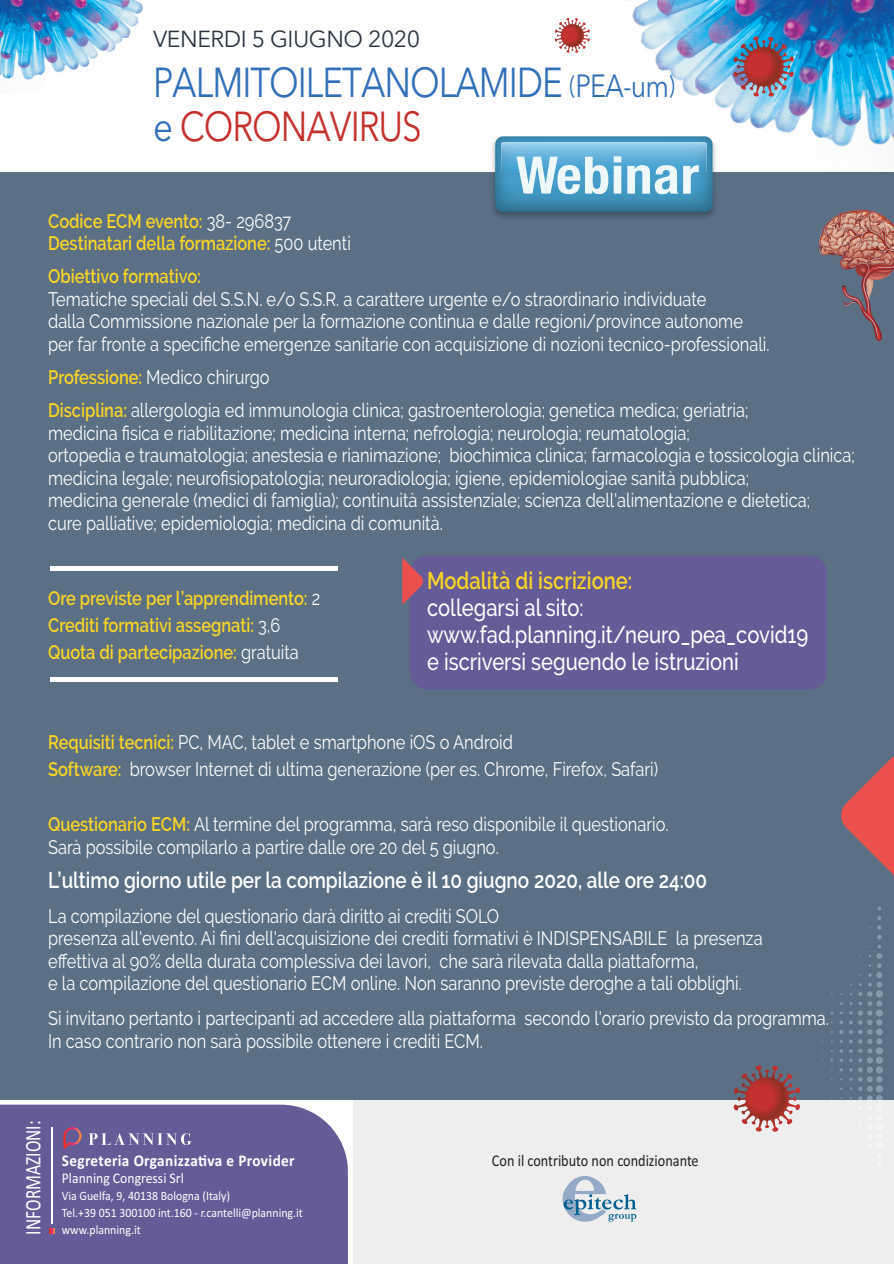
<style>
.page{position:relative;width:894px;height:1264px;background:#fff}
.page>*{position:absolute;margin:0;border:0;box-sizing:border-box;transform-origin:0 0}
.t1{font:700 condensed 51.6px "Helvetica Neue";letter-spacing:.01em;color:#eff8f8;scale:1.07 1}
.t2{font:41.55px/43.8px "Avenir Next";letter-spacing:-.03em;color:#3170b8;scale:.84 1}
.t3{font:500 24px/27px "Raleway";color:#fff;scale:.84 1}
.t4{font:600 24px "Raleway";color:#f9d425;scale:.84 1}
.t5{font:22.95px "Avenir Next";letter-spacing:-.02em;color:#2b3540}
.t6{font:600 22.5px "Raleway";color:#fff;scale:.84 1}
.t7{font:22.2px "Calibri";color:#fff;scale:.78 1}
.t8{font:19.5px/22.5px "Raleway";color:#fff;scale:.84 1}
.t9{font:600 19.5px/27px "Raleway";color:#f9d425;scale:.84 1}
.t10{font:16.5px "Calibri";color:#231f20;scale:.86 1}
.t11{font:700 16.35px "Calibri";letter-spacing:.025em;color:#fff;scale:.93 1}
.t12{font:14.85px "Calibri";color:#fff;scale:.93 1}
.t13{font:12.75px/17px "Calibri";color:#fff;scale:.93 1}
.s1{font-size:25.65px}
.s2{font-size:31.8px}
.s3{color:#c5312d}
.s4{font-weight:400;color:#fff}
.s5{font-weight:600;color:#f9d425}
</style>
<div class="page">
<div style="left:353px;top:911px;width:540px;height:352px;background:#eeeeef"></div>
<div style="left:0;top:172px;width:893px;height:927px;background:#5b7085"></div>
<img style="left:0;top:0;width:143px;height:80px">
<img style="left:627px;top:0;width:266px;height:147px">
<svg style="left:733px;top:1065px;width:67px;height:66px"></svg>
<img style="left:732px;top:36px;width:61px;height:61px">
<svg style="left:554px;top:18px;width:35px;height:35px"></svg>
<svg style="left:841px;top:756px;width:52px;height:118px"></svg>
<div style="left:874px;top:1141px;width:9px;height:8px;background:#f3f4f4;border-radius:50%"></div>
<div style="left:875px;top:1122px;width:8px;height:8px;background:#f3f4f4;border-radius:50%"></div>
<svg style="left:877px;top:907px;width:4px;height:12px"></svg>
<svg style="left:839px;top:925px;width:43px;height:175px"></svg>
<img style="left:489px;top:141px;width:227px;height:76px">
<img style="left:627px;top:134px;width:91px;height:36px">
<img style="left:495px;top:136px;width:217px;height:76px">
<img style="left:501px;top:142px;width:205px;height:32px">
<div style="left:409px;top:555px;width:417px;height:134px;background:#655c97;border-radius:18px"></div>
<div style="left:0;top:1104px;width:348px;height:159px;background:#655c97"></div>
<svg style="left:63px;top:1126px;width:18px;height:22px"></svg>
<svg style="left:89px;top:1132px;width:103px;height:12px"></svg>
<svg style="left:49px;top:1227px;width:5px;height:6px"></svg>
<hr style="left:51px;top:1127px;width:1px;height:96px;background:#fff">
<svg style="left:562px;top:1176px;width:74px;height:45px"></svg>
<svg style="left:402px;top:557px;width:21px;height:47px"></svg>
<div style="left:50px;top:566px;width:287px;height:5px;background:#fff"></div>
<hr style="left:50px;top:677px;width:287px;height:4px;background:#fff">
<img style="left:818px;top:210px;width:76px;height:131px">
<img style="left:868px;top:250px;width:25px;height:4px">
<img style="left:868px;top:212px;width:25px;height:16px">
<img style="left:868px;top:228px;width:18px;height:18px">
<img style="left:834px;top:254px;width:59px;height:9px">
<img style="left:841px;top:277px;width:32px;height:29px">
<p class="t5" style="left:153px;top:25px;width:268px">VENERDI 5 GIUGNO 2020</p>
<h2 class="t2" style="left:153px;top:61px;width:622px">PALMITOILETANOLAMIDE <span class="s1">(</span><span class="s2">PEA-um</span><span class="s1">) </span>e <span class="s3">CORONAVIRUS</span></h2>
<h1 class="t1" style="left:516px;top:145px;width:172px">Webinar</h1>
<p class="t9" style="left:48px;top:212px;width:362px;line-height:22.5px">Codice ECM evento: <span class="s4">38- 296837<br></span>Destinatari della formazione: <span class="s4">500 utenti</span></p>
<p class="t9" style="left:48px;top:265px;width:183px">Obiettivo formativo:</p>
<p class="t8" style="left:48px;top:290px;width:859px">Tematiche speciali del S.S.N. e/o S.S.R. a carattere urgente e/o straordinario individuate<br>dalla Commissione nazionale per la formazione continua e dalle regioni/province autonome per far fronte a specifiche emergenze sanitarie con acquisizione di nozioni tecnico-professionali.</p>
<p class="t8" style="left:48px;top:362px;width:834px;line-height:33px"><span class="s5">Professione:</span> Medico chirurgo<br><span class="s5">Disciplina:</span> allergologia ed immunologia clinica; gastroenterologia; genetica medica; geriatria;</p>
<p class="t8" style="left:48px;top:423px;width:961px">medicina fisica e riabilitazione; medicina interna; nefrologia; neurologia; reumatologia;<br>ortopedia e traumatologia; anestesia e rianimazione; biochimica clinica; farmacologia e tossicologia clinica; medicina legale; neurofisiopatologia; neuroradiologia; igiene, epidemiologiae sanità pubblica;<br>medicina generale (medici di famiglia); continuità assistenziale; scienza dell'alimentazione e dietetica;<br>cure palliative; epidemiologia; medicina di comunità.</p>
<p class="t9" style="left:48px;top:586px;width:325px">Ore previste per l’apprendimento: <span class="s4">2<br></span>Crediti formativi assegnati: <span class="s4">3,6<br></span>Quota di partecipazione: <span class="s4">gratuita</span></p>
<p class="t4" style="left:427px;top:571px;width:246px">Modalità di iscrizione:</p>
<p class="t3" style="left:427px;top:594px;width:455px">collegarsi al sito: www.fad.planning.it/neuro_pea_covid19 e iscriversi seguendo le istruzioni</p>
<p class="t8" style="left:48px;top:730px;width:727px;line-height:27px"><span class="s5">Requisiti tecnici:</span> PC, MAC, tablet e smartphone iOS o Android<br><span class="s5">Software:</span> browser Internet di ultima generazione (per es. Chrome, Firefox, Safari)</p>
<p class="t8" style="left:48px;top:815px;width:740px"><span class="s5">Questionario ECM:</span> Al termine del programma, sarà reso disponibile il questionario.<br>Sarà possibile compilarlo a partire dalle ore 20 del 5 giugno.</p>
<p class="t6" style="left:48px;top:871px;width:785px">L’ultimo giorno utile per la compilazione è il 10 giugno 2020, alle ore 24:00</p>
<p class="t8" style="left:48px;top:906px;width:851px">La compilazione del questionario darà diritto ai crediti SOLO<br>presenza all'evento. Ai fini dell'acquisizione dei crediti formativi è INDISPENSABILE la presenza effettiva al 90% della durata complessiva dei lavori, che sarà rilevata dalla piattaforma,<br>e la compilazione del questionario ECM online. Non saranno previste deroghe a tali obblighi.</p>
<p class="t8" style="left:48px;top:1008px;width:930px">Si invitano pertanto i partecipanti ad accedere alla piattaforma secondo l'orario previsto da program .<br>In caso contrario non sarà possibile ottenere i crediti ECM.</p>
<p class="t8" style="left:801px;top:1008px;width:30px">ma</p>
<p class="t7" style="left:20px;top:1234px;width:148px;rotate:-90deg">INFORMAZIONI:</p>
<p class="t11" style="left:62px;top:1154px;width:252px">Segreteria Organizza-va e Provider</p>
<p class="t12" style="left:62px;top:1169px;width:133px">Planning Congressi Srl</p>
<p class="t13" style="left:62px;top:1187px;width:260px">Via Guelfa, 9, 40138 Bologna (Italy)<br>Tel.+39 051 300100 int.160 - r.cantelli@planning.it www.planning.it</p>
<p class="t10" style="left:492px;top:1150px;width:242px">Con il contributo non condizionante</p>
</div>
